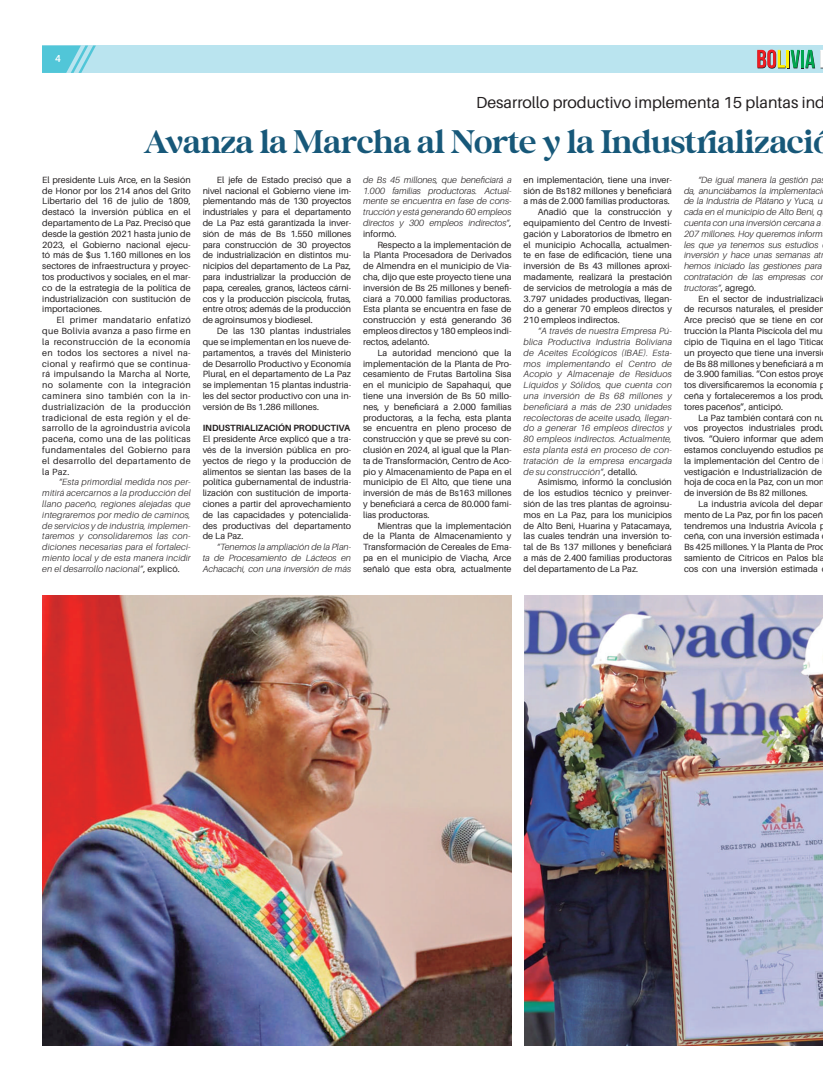
<style>
.page{position:relative;width:823px;height:1092px;background:#fff}
.page>*{position:absolute;margin:0;border:0;box-sizing:border-box;transform-origin:0 0}
.t1{font:34px "Bigola Display";color:#175879}
.t2{font:16px "Aileron";color:#231f20}
.t3{font:10px "Geomanist";color:#fff}
.t4{font:9px/10.8px "Aileron";color:#231f20;text-align:justify}
.t5{font:italic 300 9px/10.8px "Aileron";color:#231f20;text-align:justify}
.t6{font:700 9px "Aileron";letter-spacing:-.01em;color:#231f20}
.s1{font-weight:400;font-style:normal}
</style>
<div class="page">
<div style="left:43px;top:45px;width:737px;height:28px;background:#bae4ef"></div>
<img style="left:524px;top:595px;width:298px;height:450px">
<div style="left:42px;top:46px;width:780px;height:27px;background:#bae4ef"></div>
<svg style="left:757px;top:50px;width:65px;height:19px"></svg>
<img style="left:43px;top:595px;width:468px;height:450px">
<svg style="left:42px;top:45px;width:54px;height:28px"></svg>
<p class="t3" style="left:55px;top:52px;width:7px">4</p>
<p class="t3" style="left:53px;top:53px;width:7px">4</p>
<h2 class="t2" style="left:476px;top:94px;width:350px">Desarrollo productivo implementa 15 plantas ind</h2>
<h1 class="t1" style="left:144px;top:123px;width:688px">Avanza la Marcha al Norte y la Industrializació</h1>
<p class="t4" style="left:42px;top:174px;width:150px">El presidente Luis Arce, en la Sesión de Honor por los 214 años del Grito Libertario del 16 de julio de 1809, destacó la inversión pública en el departamento de La Paz. Precisó que desde la gestión 2021 hasta junio de 2023, el Gobierno nacional ejecu&shy;tó más de $us 1.160 millones en los sectores de infraestructura y proyec&shy;tos productivos y sociales, en el mar&shy;co de la estrategia de la política de industrialización con sustitución de importaciones.</p>
<p class="t4" style="left:42px;top:315px;width:150px;text-indent:14px">El primer mandatario enfatizó que Bolivia avanza a paso firme en la reconstrucción de la economía en todos los sectores a nivel na&shy;cional y reafirmó que se continua&shy;rá impulsando la Marcha al Norte, no solamente con la integración caminera sino también con la in&shy;dustrialización de la producción tradicional de esta región y el de&shy;sarrollo de la agroindustria avícola paceña, como una de las políticas fundamentales del Gobierno para el desarrollo del departamento de la Paz.</p>
<p class="t5" style="left:42px;top:477px;width:150px;text-indent:17px">“Esta primordial medida nos per&shy;mitirá acercarnos a la producción del llano paceño, regiones alejadas que integraremos por medio de caminos, de servicios y de industria, implemen&shy;taremos y consolidaremos las con&shy;diciones necesarias para el fortaleci&shy;miento local y de esta manera incidir en el desarrollo nacional”<span class="s1">, explicó.</span></p>
<p class="t4" style="left:202px;top:174px;width:150px;text-indent:14px">El jefe de Estado precisó que a nivel nacional el Gobierno viene im&shy;plementando más de 130 proyectos industriales y para el departamento de La Paz está garantizada la inver&shy;sión de más de Bs 1.550 millones para construcción de 30 proyectos de industrialización en distintos mu&shy;nicipios del departamento de La Paz, para industrializar la producción de papa, cereales, granos, lácteos cárni&shy;cos y la producción piscícola, frutas, entre otros; además de la producción de agroinsumos y biodiesel.</p>
<p class="t4" style="left:202px;top:325px;width:150px;text-indent:14px">De las 130 plantas industriales que se implementan en los nueve de&shy;partamentos, a través del Ministerio de Desarrollo Productivo y Economía Plural, en el departamento de La Paz se implementan 15 plantas industria&shy;les del sector productivo con una in&shy;versión de Bs 1.286 millones.</p>
<p class="t6" style="left:202px;top:423px;width:149px">INDUSTRIALIZACIÓN PRODUCTIVA</p>
<p class="t4" style="left:202px;top:433px;width:150px">El presidente Arce explicó que a tra&shy;vés de la inversión pública en pro&shy;yectos de riego y la producción de alimentos se sientan las bases de la política gubernamental de industria&shy;lización con sustitución de importa&shy;ciones a partir del aprovechamiento de las capacidades y potencialida&shy;des productivas del departamento de La Paz.</p>
<p class="t5" style="left:202px;top:541px;width:150px;text-indent:14px">“Tenemos la ampliación de la Plan&shy;ta de Procesamiento de Lácteos en Achacachi, con una inversión de más</p>
<p class="t5" style="left:363px;top:174px;width:150px">de Bs 45 millones, que beneficiará a 1.000 familias productoras. Actual&shy;mente se encuentra en fase de cons&shy;trucción y está generando 60 empleos directos y 300 empleos indirectos”<span class="s1">, informó.</span></p>
<p class="t4" style="left:363px;top:239px;width:150px;text-indent:14px">Respecto a la implementación de la Planta Procesadora de Derivados de Almendra en el municipio de Via&shy;cha, dijo que este proyecto tiene una inversión de Bs 25 millones y benefi&shy;ciará a 70.000 familias productoras.<br>Esta planta se encuentra en fase de construcción y está generando 36 empleos directos y 180 empleos indi&shy;rectos, adelantó.</p>
<p class="t4" style="left:363px;top:347px;width:150px;text-indent:14px">La autoridad mencionó que la implementación de la Planta de Pro&shy;cesamiento de Frutas Bartolina Sisa en el municipio de Sapahaqui, que tiene una inversión de Bs 50 millo&shy;nes, y beneficiará a 2.000 familias productoras, a la fecha, esta planta se encuentra en pleno proceso de construcción y que se prevé su con&shy;clusión en 2024, al igual que la Plan&shy;ta de Transformación, Centro de Aco&shy;pio y Almacenamiento de Papa en el municipio de El Alto, que tiene una inversión de más de Bs163 millones y beneficiará a cerca de 80.000 fami&shy;lias productoras.</p>
<p class="t4" style="left:363px;top:520px;width:150px;text-indent:14px">Mientras que la implementación de la Planta de Almacenamiento y Transformación de Cereales de Ema&shy;pa en el municipio de Viacha, Arce señaló que esta obra, actualmente</p>
<p class="t4" style="left:523px;top:174px;width:150px">en implementación, tiene una inver-</p>
<p class="t4" style="left:523px;top:185px;width:150px">sión de Bs182 millones y beneficiará</p>
<p class="t4" style="left:523px;top:196px;width:148px">a más de 2.000 familias productoras.</p>
<p class="t4" style="left:537px;top:207px;width:136px">Añadió que la construcción y</p>
<p class="t4" style="left:523px;top:217px;width:150px">equipamiento del Centro de Investi-</p>
<p class="t4" style="left:523px;top:228px;width:150px">gación y Laboratorios de Ibmetro en</p>
<p class="t4" style="left:523px;top:239px;width:150px">el municipio Achocalla, actualmen-</p>
<p class="t4" style="left:523px;top:250px;width:150px">te en fase de edificación, tiene una</p>
<p class="t4" style="left:523px;top:261px;width:150px">inversión de Bs 43 millones aproxi-</p>
<p class="t4" style="left:523px;top:271px;width:150px">madamente, realizará la prestación</p>
<p class="t4" style="left:523px;top:282px;width:150px">de servicios de metrología a más de</p>
<p class="t4" style="left:523px;top:293px;width:150px">3.797 unidades productivas, llegan-</p>
<p class="t4" style="left:523px;top:304px;width:150px">do a generar 70 empleos directos y</p>
<p class="t4" style="left:523px;top:315px;width:98px">210 empleos indirectos.</p>
<p class="t5" style="left:523px;top:325px;width:150px;text-indent:14px">“A través de nuestra Empresa Pú&shy;blica Productiva Industria Boliviana de Aceites Ecológicos (IBAE). Esta&shy;mos implementando el Centro de Acopio y Almacenaje de Residuos Líquidos y Sólidos, que cuenta con una inversión de Bs 68 millones y beneficiará a más de 230 unidades recolectoras de aceite usado, llegan&shy;do a generar 16 empleos directos y 80 empleos indirectos. Actualmente, esta planta está en proceso de con&shy;tratación de la empresa encargada de su construcción”<span class="s1">, detalló.</span></p>
<p class="t4" style="left:523px;top:477px;width:150px;text-indent:14px">Asimismo, informó la conclusión de los estudios técnico y preinver&shy;sión de las tres plantas de agroinsu&shy;mos en La Paz, para los municipios de Alto Beni, Huarina y Patacamaya, las cuales tendrán una inversión to&shy;tal de Bs 137 millones y beneficiará a más de 2.400 familias productoras del departamento de La Paz.</p>
<p class="t5" style="left:683px;top:174px;width:141px;text-align:left;text-indent:14px">“De igual manera la gestión pa da, anunciábamos la implementaci de la Industria de Plátano y Yuca, u cada en el municipio de Alto Beni, q cuenta con una inversión cercana a<br>207 millones. Hoy queremos inform les que ya tenemos sus estudios inversión y hace unas semanas atr hemos iniciado las gestiones para contratación de las empresas co tructoras”<span class="s1">, agregó.</span></p>
<p class="t4" style="left:683px;top:293px;width:143px;text-align:left;text-indent:14px">En el sector de industrializaci de recursos naturales, el presiden<br>Arce precisó que se tiene en co trucción la Planta Piscícola del mu cipio de Tiquina en el lago Titica un proyecto que tiene una inversi de Bs 88 millones y beneficiará a m de 3.900 familias. “Con estos proye tos diversificaremos la economía p ceña y fortaleceremos a los produ tores paceños”, anticipó.</p>
<p class="t4" style="left:683px;top:412px;width:143px;text-align:left;text-indent:14px">La Paz también contará con nu vos proyectos industriales produ tivos. “Quiero informar que adem estamos concluyendo estudios pa la implementación del Centro de vestigación e Industrialización de hoja de coca en la Paz, con un mon de inversión de Bs 82 millones.</p>
<p class="t4" style="left:683px;top:498px;width:143px;text-align:left;text-indent:14px">La industria avícola del depar mento de La Paz, por fin los paceñ tendremos una Industria Avícola p ceña, con una inversión estimada<br>Bs 425 millones. Y la Planta de Proc samiento de Cítricos en Palos bla cos con una inversión estimada</p>
</div>
